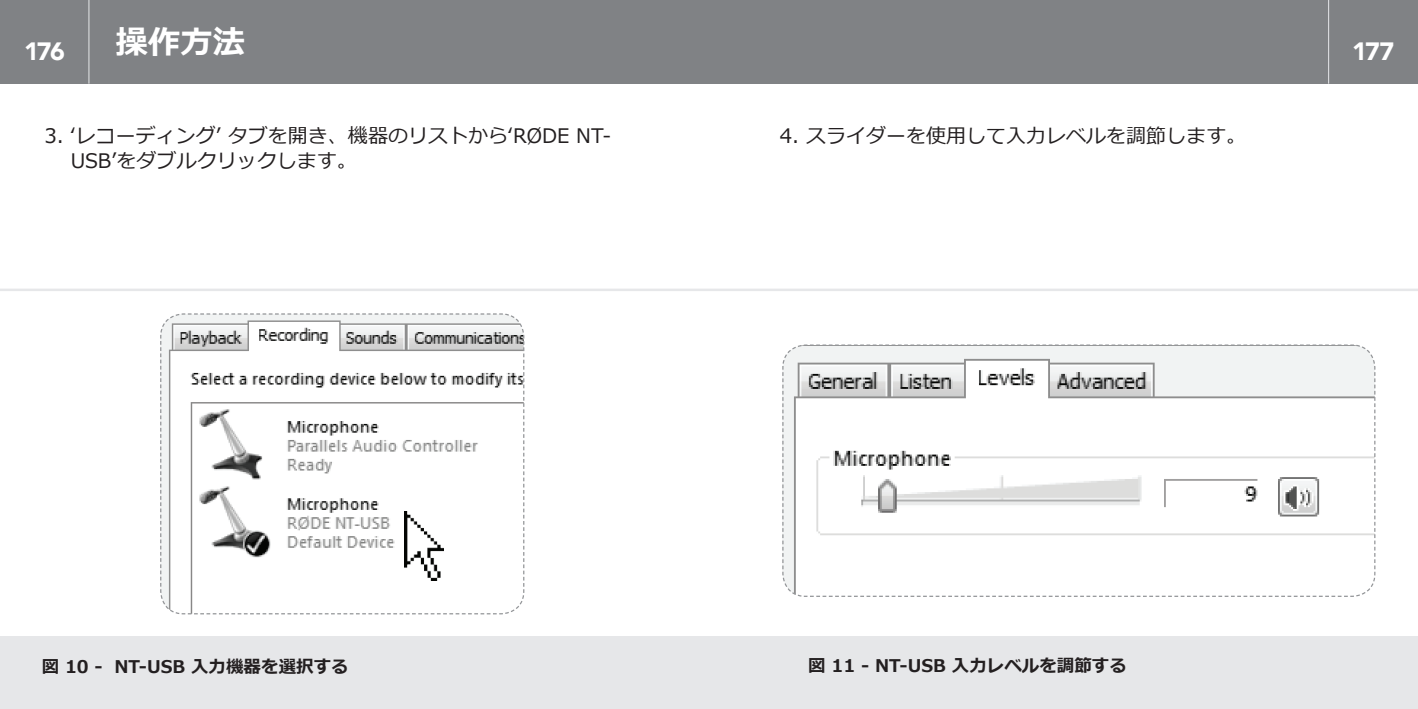
<style>
.page{position:relative;width:1418px;height:709px;background:#fff}
.page>*{position:absolute;margin:0;border:0;box-sizing:border-box;transform-origin:0 0}
.t1{font:700 32.5px "Meiryo";color:#fff}
.t2{font:900 25px "Avenir";letter-spacing:-.075em;color:#fff}
.t3{font:20px/25px "Meiryo";color:#231f20}
.t4{font:700 17.5px "Meiryo";color:#231f20}
</style>
<div class="page">
<div style="left:0;top:0;width:1417px;height:84px;background:#808285"></div>
<hr style="left:88px;top:0;width:1px;height:84px;background:#e6e7e9">
<hr style="left:1328px;top:0;width:1px;height:84px;background:#e6e7e9">
<div style="left:0;top:636px;width:709px;height:73px;background:#e6e7e9"></div>
<hr style="left:0;top:288px;width:1417px;height:3px;background:#e6e7e9">
<svg style="left:160px;top:313px;width:365px;height:302px"></svg>
<img style="left:404px;top:511px;width:39px;height:69px">
<div style="left:709px;top:636px;width:708px;height:73px;background:#e6e7e9"></div>
<svg style="left:782px;top:344px;width:593px;height:253px"></svg>
<h1 class="t1" style="left:115px;top:20px;width:131px">操作方法</h1>
<p class="t2" style="left:24px;top:30px;width:42px">176</p>
<p class="t2" style="left:1352px;top:30px;width:43px">177</p>
<p class="t3" style="left:71px;top:124px;width:542px;text-indent:-26px">3. ‘レコーディング’ タブを開き、機器のリストから‘RØDE NT-<br>USB’をダブルクリックします。</p>
<p class="t3" style="left:780px;top:124px;width:468px">4. スライダーを使用して入力レベルを調節します。</p>
<p class="t4" style="left:42px;top:654px;width:308px">図 10 - NT-USB 入力機器を選択する</p>
<p class="t4" style="left:808px;top:654px;width:320px">図 11 - NT-USB 入力レベルを調節する</p>
</div>
